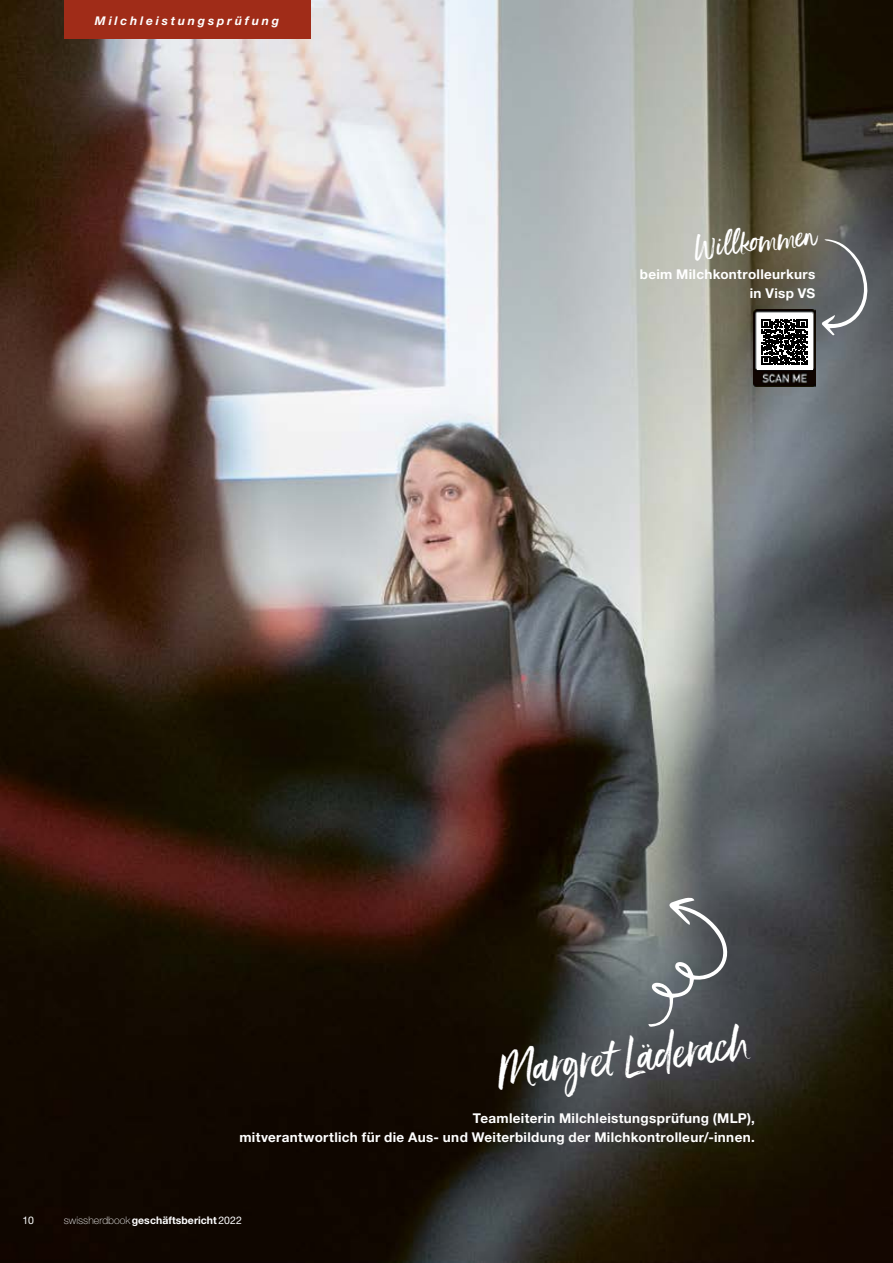
<style>
.page{position:relative;width:893px;height:1263px;background:#fff}
.page>*{position:absolute;margin:0;border:0;box-sizing:border-box;transform-origin:0 0}
.t1{font:45px "Ernestand Emily";color:#fff}
.t2{font:30px "Ernestand Emily";color:#fff}
.t3{font:700 13.5px/18.8px "Helvetica Neue LT Std";letter-spacing:.025em;color:#fff;text-align:right}
.t4{font:italic 700 12px "Helvetica Neue LT Std";letter-spacing:.235em;color:#fff}
.t5{font:700 10.5px "Helvetica Neue LT Std";letter-spacing:.005em;color:#fff}
.t6{font:10.5px "Helvetica Neue LT Std";color:#fff}
.s1{font-weight:100}
.s2{font-weight:400}
</style>
<div class="page">
<img style="left:0;top:0;width:893px;height:1263px">
<div style="left:64px;top:0;width:246px;height:38px;background:#a02c18"></div>
<svg style="left:648px;top:898px;width:81px;height:129px;background:#707577"></svg>
<svg style="left:821px;top:239px;width:48px;height:96px;background:#6f7275"></svg>
<img style="left:754px;top:310px;width:61px;height:77px">
<div style="left:757px;top:314px;width:55px;height:56px;background:#fff"></div>
<svg style="left:762px;top:319px;width:45px;height:46px"></svg>
<p class="t4" style="left:95px;top:13px;width:186px">Milchleistungsprüfung</p>
<h2 class="t2" style="left:692px;top:229px;width:125px;rotate:-6deg">Willkommen</h2>
<p class="t3" style="left:640px;top:265px;width:177px">beim Milchkontrolleurkurs in Visp VS</p>
<h1 class="t1" style="left:493px;top:1042px;width:257px;rotate:-6deg">Margret Läderach</h1>
<p class="t3" style="left:239px;top:1108px;width:517px">Teamleiterin Milchleistungsprüfung (MLP),<br>mitverantwortlich für die Aus- und Weiterbildung der Milchkontrolleur/-innen.</p>
<p class="t6" style="left:22px;top:1214px;width:13px">10</p>
<p class="t5" style="left:64px;top:1214px;width:180px"><span class="s1">swissherdbook</span> geschäftsbericht<span class="s2">2022</span></p>
</div>
